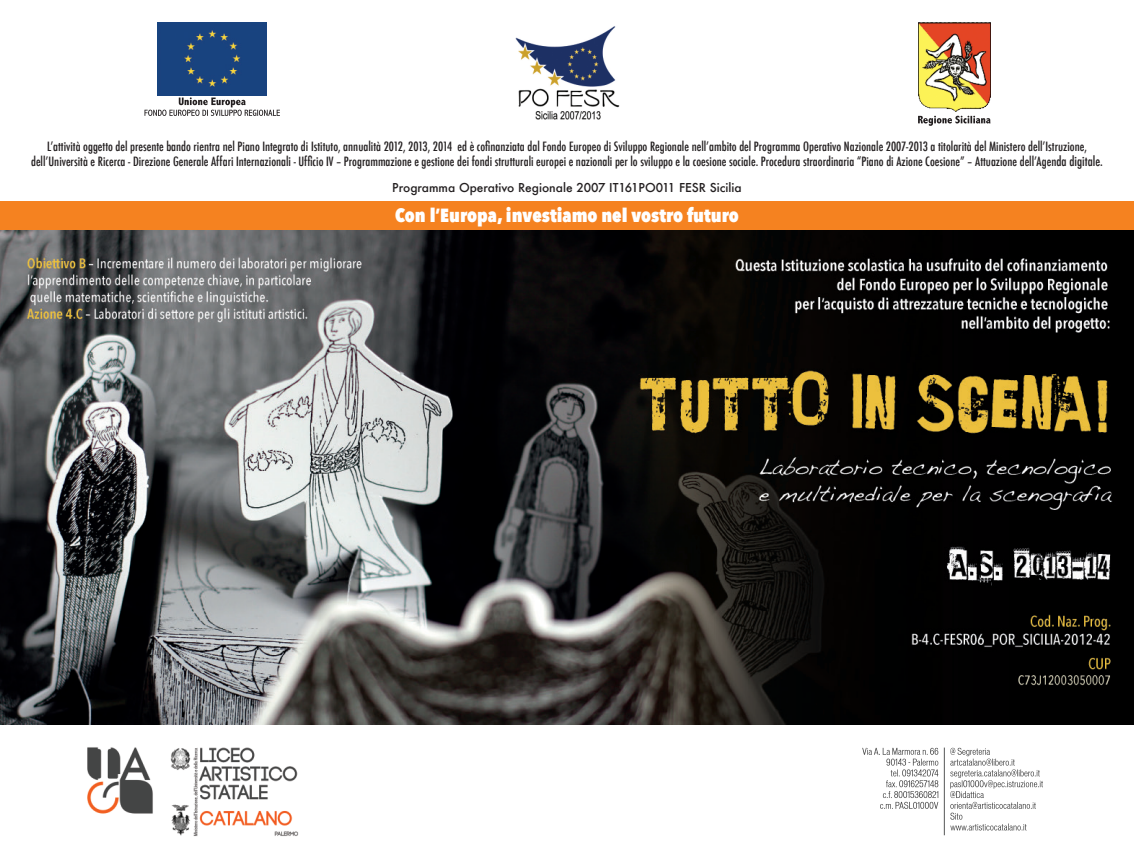
<style>
.page{position:relative;width:1134px;height:851px;background:#fff}
.page>*{position:absolute;margin:0;border:0;box-sizing:border-box;transform-origin:0 0}
.t1{font:800 19px "Avenir Next Condensed";color:#fff}
.t2{font:500 condensed 12.5px/15.6px "Futura";color:#231f20;text-align:center}
.t3{font:500 12px "Futura";color:#231f20}
.s1{font-size:13px}
</style>
<div class="page">
<div style="left:158px;top:23px;width:109px;height:72px;background:#18437f"></div>
<svg style="left:144px;top:97px;width:136px;height:19px"></svg>
<img style="left:515px;top:26px;width:105px;height:94px">
<svg style="left:918px;top:116px;width:72px;height:10px"></svg>
<img style="left:918px;top:23px;width:72px;height:88px">
<img style="left:87px;top:747px;width:212px;height:89px">
<svg style="left:862px;top:747px;width:76px;height:61px"></svg>
<svg style="left:950px;top:747px;width:93px;height:83px"></svg>
<hr style="left:944px;top:747px;width:1px;height:88px;background:#565757">
<div style="left:0;top:201px;width:1134px;height:29px;background:#f58220"></div>
<img style="left:0;top:230px;width:1134px;height:494px">
<p class="t2" style="left:31px;top:138px;width:1073px">L’attività oggetto del presente bando rientra nel Piano Integrato di Istituto, annualità 2012, 2013, 2014 ed è cofinanziata dal Fondo Europeo di Sviluppo Regionale nell’ambito del Programma Operativo Nazionale 2007-2013 a titolarità del Ministero dell’Istruzione, dell’Università e Ricerca - Direzione Generale Affari Internazionali - Ufficio IV – Programmazione e gestione dei fondi strutturali europei e nazionali per lo sviluppo e la coesione sociale. Procedura straordinaria “Piano di Azione Coesione” – Attuazione dell’Agen<span class="s1">da digitale.</span></p>
<p class="t3" style="left:392px;top:179px;width:351px">Programma Operativo Regionale 2007 IT161PO011 FESR Sicilia</p>
<h1 class="t1" style="left:395px;top:204px;width:345px">Con l’Europa, investiamo nel vostro futuro</h1>
</div>
